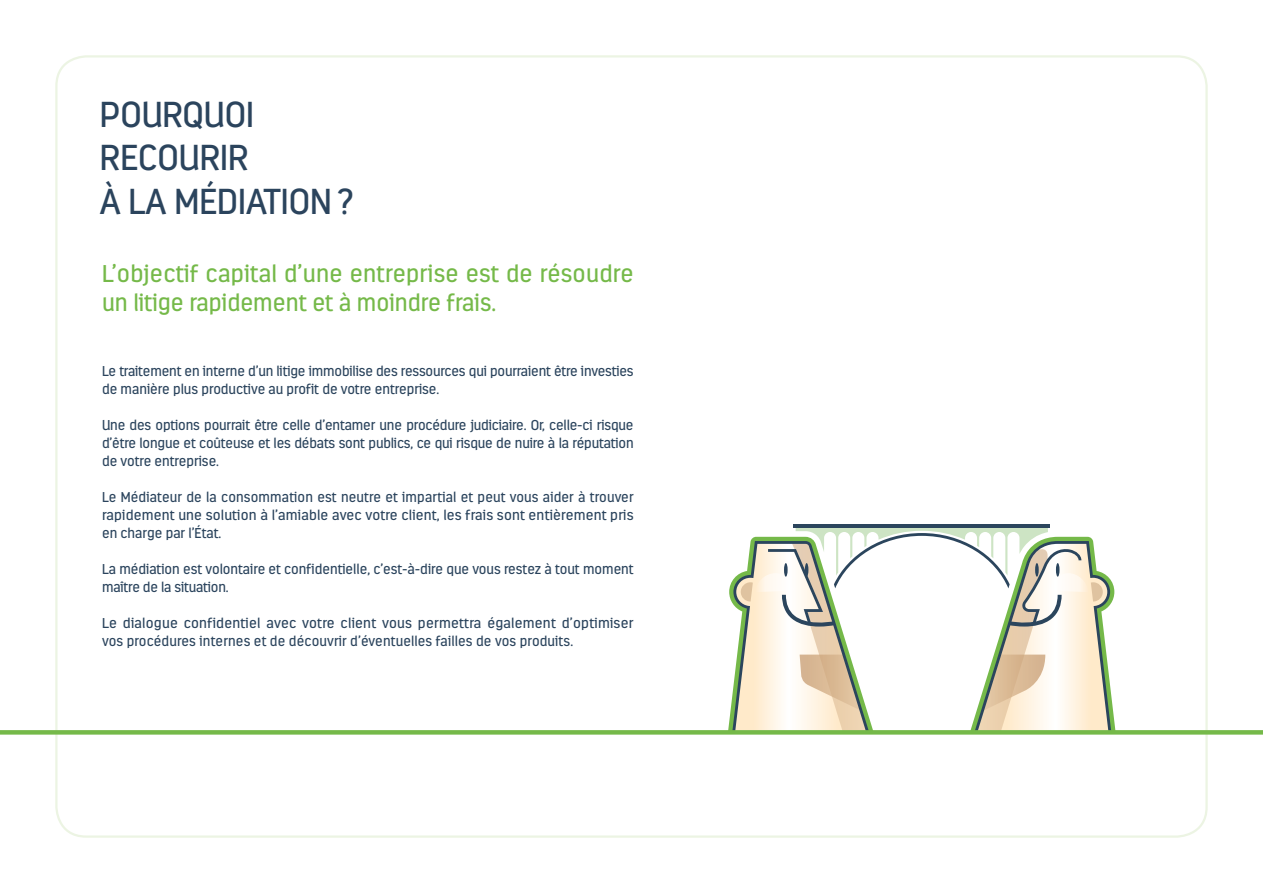
<style>
.page{position:relative;width:1263px;height:893px;background:#fff}
.page>*{position:absolute;margin:0;border:0;box-sizing:border-box;transform-origin:0 0}
.t1{font:36px/43.2px "Estandar";color:#2b445d}
.t2{font:24.15px/29px "Estandar";letter-spacing:.01em;color:#75b949}
.t3{font:14.25px/18px "Estandar";color:#2b445d}
</style>
<div class="page">
<svg style="left:728px;top:526px;width:388px;height:204px"></svg>
<hr style="left:794px;top:524px;width:256px;height:4px;background:#2b455d">
<div style="left:0;top:730px;width:1263px;height:5px;background:#75b949"></div>
<h1 class="t1" style="left:100px;top:93px;width:256px">POURQUOI<br>RECOURIR<br>À LA MÉDIATION?</h1>
<h2 class="t2" style="left:102px;top:259px;width:533px">L’objectif capital d’une entreprise est de résoudre un litige rapidement et à moindre frais.</h2>
<p class="t3" style="left:102px;top:362px;width:533px">Le traitement en interne d’un litige immobilise des ressources qui pourraient être investies de manière plus productive au profit de votre entreprise.</p>
<p class="t3" style="left:102px;top:416px;width:533px;text-align:justify">Une des options pourrait être celle d’entamer une procédure judiciaire. Or, celle-ci risque d’être longue et coûteuse et les débats sont publics, ce qui risque de nuire à la réputation de votre entreprise.</p>
<p class="t3" style="left:102px;top:488px;width:533px;text-align:justify">Le Médiateur de la consommation est neutre et impartial et peut vous aider à trouver rapidement une solution à l’amiable avec votre client, les frais sont entièrement pris en charge par l’État.</p>
<p class="t3" style="left:102px;top:560px;width:533px">La médiation est volontaire et confidentielle, c’est-à-dire que vous restez à tout moment maître de la situation.</p>
<p class="t3" style="left:102px;top:614px;width:533px">Le dialogue confidentiel avec votre client vous permettra également d’optimiser vos procédures internes et de découvrir d’éventuelles failles de vos produits.</p>
</div>
